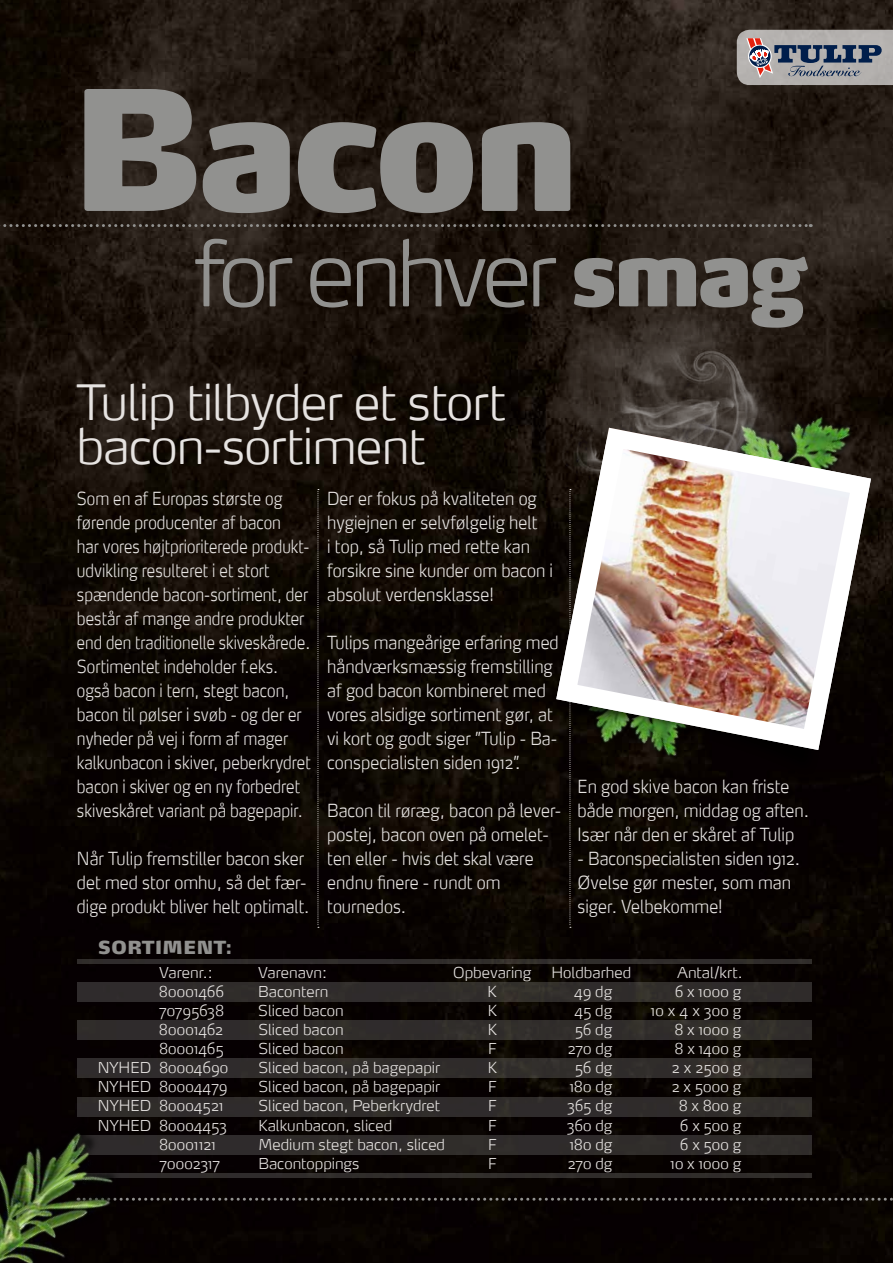
<style>
.page{position:relative;width:893px;height:1263px;background:#fff}
.page>*{position:absolute;margin:0;border:0;box-sizing:border-box;transform-origin:0 0}
.t1{font:900 165px "Max LF";letter-spacing:-.06em;color:#91918f}
.t2{font:200 90px "Max";letter-spacing:-.06em;color:#91918f}
.t3{font:200 48.6px/43.8px "Max";letter-spacing:-.02em;color:#e6e3e1}
.t4{font:200 18px/24px "Max";color:#e6e3e1;scale:.9 1}
.t5{font:200 18px/24px "Max";color:#e6e3e1;scale:.85 1}
.t6{font:900 18px "Max LF";color:#91918f}
.t7{font:200 15px "Max";color:#e6e3e1}
.t8{font:200 15px "Max";letter-spacing:.02em;color:#e6e3e1}
.s1{font-family:"Max TF";font-weight:900}
</style>
<div class="page">
<img style="left:0;top:0;width:893px;height:1263px">
<img style="left:549px;top:673px;width:20px;height:128px">
<svg style="left:0;top:224px;width:811px;height:3px;background:#4a4540"></svg>
<svg style="left:317px;top:489px;width:2px;height:439px"></svg>
<svg style="left:153px;top:1198px;width:740px;height:3px;background:#373433"></svg>
<img style="left:523px;top:309px;width:370px;height:364px">
<div style="left:77px;top:982px;width:735px;height:19px;background:#2f2b2b"></div>
<div style="left:77px;top:1020px;width:735px;height:20px;background:#302d2a"></div>
<div style="left:77px;top:1059px;width:735px;height:19px;background:#302c2b"></div>
<div style="left:77px;top:1097px;width:735px;height:19px;background:#2f2b2a"></div>
<div style="left:77px;top:1135px;width:735px;height:19px;background:#2f2b2a"></div>
<hr style="left:77px;top:1174px;width:735px;height:4px;background:#2f2b2a">
<hr style="left:77px;top:959px;width:735px;height:4px;background:#2f2b2b">
<img style="left:0;top:1096px;width:153px;height:167px">
<svg style="left:569px;top:750px;width:259px;height:178px;background:#090401"></svg>
<img style="left:556px;top:428px;width:315px;height:322px">
<div style="left:558px;top:429px;width:311px;height:319px;border:18px solid #fff;border-radius:48px"></div>
<svg style="left:737px;top:30px;width:156px;height:55px;background:#96959b"></svg>
<h1 class="t1" style="left:68px;top:39px;width:514px">Bacon</h1>
<h2 class="t2" style="left:194px;top:218px;width:616px">for enhver <span class="s1">smag</span></h2>
<h3 class="t3" style="left:77px;top:380px;width:431px">Tulip tilbyder et stort bacon-sortiment</h3>
<p class="t5" style="left:77px;top:487px;width:277px">Som en af Europas største og førende producenter af bacon<br>har vores højtprioriterede produkt&shy;udvikling resulteret i et stort spændende bacon-sortiment, der består af mange andre produkter end den traditionelle skiveskårede.<br>Sortimentet indeholder f.eks. også bacon i tern, stegt bacon, bacon til pølser i svøb - og der er nyheder på vej i form af mager kalkunbacon i skiver, peberkrydret bacon i skiver og en ny forbedret skiveskåret variant på bagepapir.</p>
<p class="t4" style="left:77px;top:847px;width:260px">Når Tulip fremstiller bacon sker det med stor omhu, så det fær&shy;dige produkt bliver helt optimalt.</p>
<p class="t4" style="left:327px;top:487px;width:252px">Der er fokus på kvaliteten og hygiejnen er selvfølgelig helt<br>i top, så Tulip med rette kan forsikre sine kunder om bacon i absolut verdensklasse!</p>
<p class="t4" style="left:327px;top:631px;width:259px">Tulips mangeårige erfaring med håndværksmæssig fremstilling af god bacon kombineret med vores alsidige sortiment gør, at vi kort og godt siger ”Tulip - Ba&shy;conspecialisten siden 1912”.</p>
<p class="t4" style="left:327px;top:799px;width:261px">Bacon til røræg, bacon på lever&shy;postej, bacon oven på omelet&shy;ten eller - hvis det skal være endnu finere - rundt om tournedos.</p>
<p class="t4" style="left:578px;top:775px;width:259px">En god skive bacon kan friste både morgen, middag og aften.<br>Især når den er skåret af Tulip</p>
<p class="t4" style="left:578px;top:847px;width:249px">- Baconspecialisten siden 1912.<br>Øvelse gør mester, som man siger. Velbekomme!</p>
<p class="t6" style="left:98px;top:935px;width:136px">SORTIMENT:</p>
<p class="t7" style="left:159px;top:963px;width:55px">Varenr.:</p>
<p class="t7" style="left:258px;top:963px;width:70px">Varenavn:</p>
<p class="t7" style="left:453px;top:963px;width:80px">Opbevaring</p>
<p class="t7" style="left:551px;top:963px;width:81px">Holdbarhed</p>
<p class="t7" style="left:677px;top:963px;width:67px">Antal/krt.</p>
<p class="t8" style="left:159px;top:982px;width:66px">80001466</p>
<p class="t7" style="left:258px;top:982px;width:72px">Bacontern</p>
<p class="t7" style="left:488px;top:982px;width:11px">K</p>
<p class="t7" style="left:574px;top:982px;width:40px">49 dg</p>
<p class="t7" style="left:675px;top:982px;width:68px">6 x 1000 g</p>
<p class="t7" style="left:159px;top:1001px;width:66px">70795638</p>
<p class="t7" style="left:258px;top:1001px;width:87px">Sliced bacon</p>
<p class="t7" style="left:488px;top:1001px;width:11px">K</p>
<p class="t7" style="left:574px;top:1001px;width:40px">45 dg</p>
<p class="t7" style="left:651px;top:1001px;width:92px">10 x 4 x 300 g</p>
<p class="t7" style="left:159px;top:1020px;width:66px">80001462</p>
<p class="t7" style="left:258px;top:1020px;width:87px">Sliced bacon</p>
<p class="t7" style="left:488px;top:1020px;width:11px">K</p>
<p class="t7" style="left:575px;top:1020px;width:39px">56 dg</p>
<p class="t7" style="left:675px;top:1020px;width:68px">8 x 1000 g</p>
<p class="t7" style="left:159px;top:1039px;width:66px">80001465</p>
<p class="t7" style="left:258px;top:1039px;width:87px">Sliced bacon</p>
<p class="t7" style="left:488px;top:1039px;width:10px">F</p>
<p class="t7" style="left:567px;top:1039px;width:47px">270 dg</p>
<p class="t7" style="left:675px;top:1039px;width:68px">8 x 1400 g</p>
<p class="t7" style="left:98px;top:1058px;width:132px">NYHED 80004690</p>
<p class="t7" style="left:258px;top:1058px;width:183px">Sliced bacon, på bagepapir</p>
<p class="t7" style="left:488px;top:1058px;width:11px">K</p>
<p class="t7" style="left:575px;top:1058px;width:39px">56 dg</p>
<p class="t7" style="left:672px;top:1058px;width:71px">2 x 2500 g</p>
<p class="t7" style="left:98px;top:1077px;width:131px">NYHED 80004479</p>
<p class="t7" style="left:258px;top:1077px;width:183px">Sliced bacon, på bagepapir</p>
<p class="t7" style="left:488px;top:1077px;width:10px">F</p>
<p class="t7" style="left:570px;top:1077px;width:44px">180 dg</p>
<p class="t7" style="left:671px;top:1077px;width:72px">2 x 5000 g</p>
<p class="t7" style="left:98px;top:1097px;width:127px">NYHED 80004521</p>
<p class="t7" style="left:258px;top:1097px;width:183px">Sliced bacon, Peberkrydret</p>
<p class="t7" style="left:488px;top:1097px;width:10px">F</p>
<p class="t7" style="left:567px;top:1097px;width:47px">365 dg</p>
<p class="t7" style="left:679px;top:1097px;width:64px">8 x 800 g</p>
<p class="t7" style="left:98px;top:1116px;width:131px">NYHED 80004453</p>
<p class="t7" style="left:258px;top:1116px;width:135px">Kalkunbacon, sliced</p>
<p class="t7" style="left:488px;top:1116px;width:10px">F</p>
<p class="t7" style="left:567px;top:1116px;width:47px">360 dg</p>
<p class="t7" style="left:680px;top:1116px;width:63px">6 x 500 g</p>
<p class="t8" style="left:159px;top:1135px;width:58px">80001121</p>
<p class="t7" style="left:258px;top:1135px;width:188px">Medium stegt bacon, sliced</p>
<p class="t7" style="left:488px;top:1135px;width:10px">F</p>
<p class="t7" style="left:570px;top:1135px;width:44px">180 dg</p>
<p class="t7" style="left:680px;top:1135px;width:63px">6 x 500 g</p>
<p class="t7" style="left:159px;top:1154px;width:62px">70002317</p>
<p class="t7" style="left:258px;top:1154px;width:103px">Bacontoppings</p>
<p class="t7" style="left:488px;top:1154px;width:10px">F</p>
<p class="t7" style="left:567px;top:1154px;width:47px">270 dg</p>
<p class="t7" style="left:670px;top:1154px;width:72px">10 x 1000 g</p>
</div>
